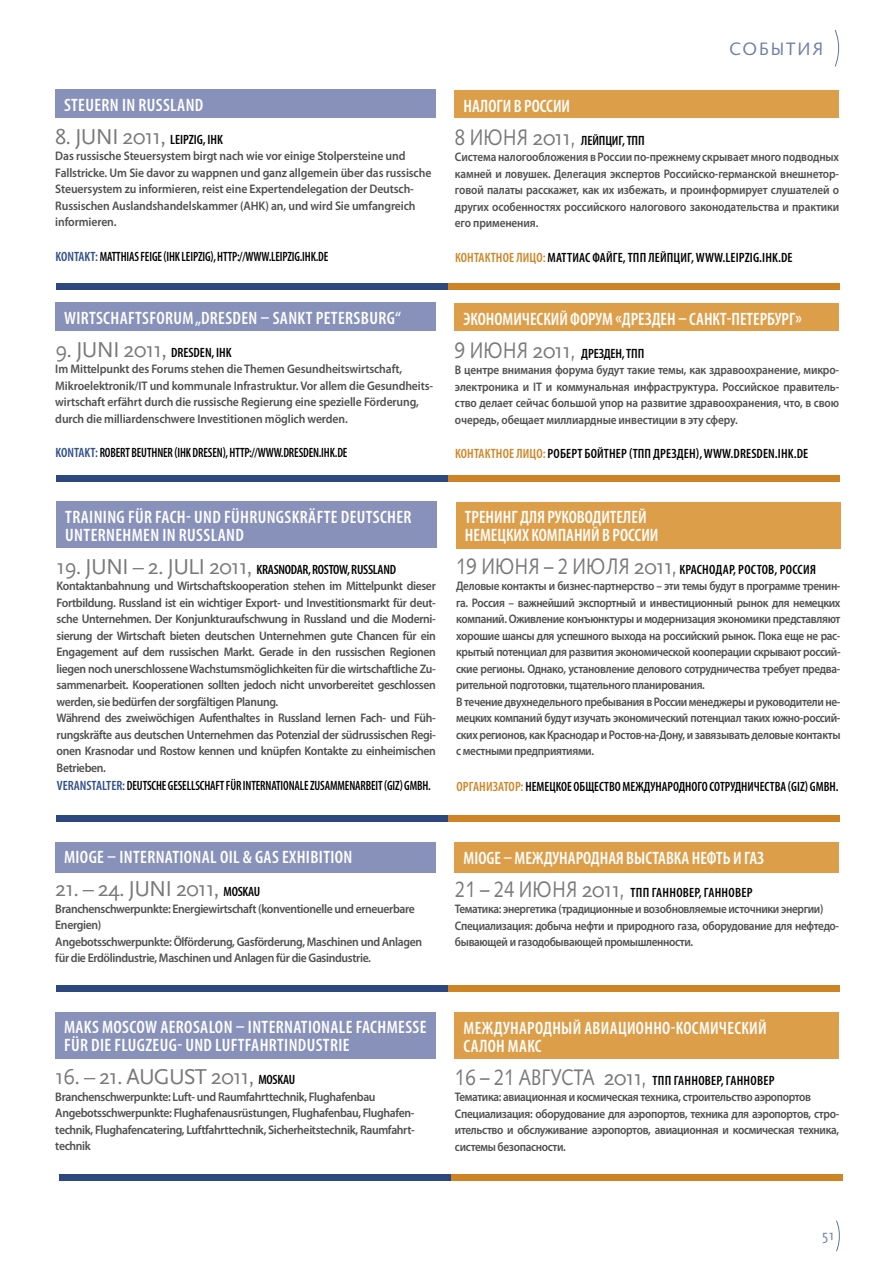
<style>
.page{position:relative;width:893px;height:1263px;background:#fff}
.page>*{position:absolute;margin:0;border:0;box-sizing:border-box;transform-origin:0 0}
.t1{font:22.5px "Scala Sans";letter-spacing:-.04em;color:#797979}
.t2{font:600 condensed 18px/18px "Myriad Pro";letter-spacing:.02em;color:#fff}
.t3{font:600 condensed 18px/18px "Myriad Pro";color:#fff}
.t4{font:18px "Humanist 531 CBT";letter-spacing:.09em;color:#6f7da9}
.t5{font:15px "Scala Sans";color:#6f7da9}
.t6{font:600 condensed 13.5px "Myriad Pro";color:#000;scale:.9 1}
.t7{font:600 condensed 13.5px "Myriad Pro";color:#000}
.t8{font:600 condensed 13.5px "Myriad Pro";letter-spacing:.02em;color:#000}
.t9{font:600 condensed 13.5px "Myriad Pro";color:#000;scale:.95 1}
.t10{font:600 condensed 13.5px "Myriad Pro";letter-spacing:-.02em;color:#000}
.t11{font:600 12.45px/16.5px "Myriad Pro";letter-spacing:-.03em;color:#505050;scale:.9 1}
.t12{font:600 12.45px/16.5px "Myriad Pro";letter-spacing:-.03em;color:#505050;scale:.94 1}
.t13{font:600 12.45px/16.5px "Myriad Pro";letter-spacing:-.01em;color:#505050;scale:.94 1}
.s1{font-family:"Myriad Pro";font-weight:600;font-stretch:condensed;font-size:13.5px;color:#000}
.s2{color:#314e89}
.s3{font-family:"Scala Sans";font-weight:400;font-stretch:normal;font-size:22.5px;color:#797979}
.s4{font-family:"Humanist 531 CBT";font-weight:400;font-stretch:normal;font-size:22.5px;color:#797979}
.s5{color:#ce8425}
</style>
<div class="page">
<svg style="left:836px;top:1220px;width:4px;height:32px"></svg>
<svg style="left:834px;top:30px;width:5px;height:37px"></svg>
<div style="left:56px;top:283px;width:392px;height:6px;background:#2d487f"></div>
<div style="left:448px;top:283px;width:392px;height:6px;background:#ce8425"></div>
<div style="left:56px;top:476px;width:392px;height:6px;background:#2d487f"></div>
<div style="left:448px;top:476px;width:392px;height:6px;background:#ce8425"></div>
<div style="left:56px;top:815px;width:392px;height:6px;background:#2d487f"></div>
<div style="left:448px;top:815px;width:392px;height:6px;background:#ce8425"></div>
<div style="left:56px;top:985px;width:392px;height:6px;background:#2d487f"></div>
<div style="left:448px;top:985px;width:392px;height:6px;background:#ce8425"></div>
<div style="left:60px;top:1175px;width:391px;height:6px;background:#2d487f"></div>
<div style="left:451px;top:1175px;width:392px;height:6px;background:#ce8425"></div>
<div style="left:55px;top:842px;width:381px;height:30px;background:#8791ba"></div>
<div style="left:55px;top:1012px;width:381px;height:46px;background:#8791ba"></div>
<div style="left:56px;top:501px;width:381px;height:47px;background:#8791ba"></div>
<div style="left:55px;top:89px;width:381px;height:29px;background:#8791ba"></div>
<div style="left:55px;top:302px;width:381px;height:29px;background:#8791ba"></div>
<div style="left:454px;top:842px;width:385px;height:30px;background:#dd9e4a"></div>
<div style="left:454px;top:1012px;width:385px;height:47px;background:#dd9e4a"></div>
<div style="left:456px;top:502px;width:384px;height:46px;background:#dd9e4a"></div>
<div style="left:454px;top:90px;width:385px;height:28px;background:#dd9e4a"></div>
<div style="left:454px;top:303px;width:385px;height:28px;background:#dd9e4a"></div>
<h2 class="t2" style="left:64px;top:95px;width:141px">STEUERN IN RUSSLAND</h2>
<h1 class="t1" style="left:55px;top:124px;width:159px">8. JUNI 2011, <span class="s1">LEIPZIG, IHK</span></h1>
<p class="t13" style="left:55px;top:147px;width:402px">Das russische Steuersystem birgt nach wie vor einige Stolpersteine und Fallstricke. Um Sie davor zu wappnen und ganz allgemein über das russische Steuersystem zu informieren, reist eine Expertendelegation der Deutsch-Russischen Auslandshandelskammer (AHK) an, und wird Sie umfangreich informieren.</p>
<p class="t6" style="left:55px;top:248px;width:305px"><span class="s2">KONTAKT:</span>MATTHIAS FEIGE (IHK LEIPZIG), HTTP://WWW.LEIPZIG.IHK.DE</p>
<h2 class="t2" style="left:64px;top:308px;width:338px">WIRTSCHAFTSFORUM „DRESDEN – SANKT PETERSBURG“</h2>
<h1 class="t1" style="left:55px;top:337px;width:167px">9. JUNI 2011, <span class="s1">DRESDEN, IHK</span></h1>
<p class="t13" style="left:55px;top:360px;width:403px">Im Mittelpunkt des Forums stehen die Themen Gesundheitswirtschaft, Mikroelektronik/IT und kommunale Infrastruktur. Vor allem die Gesundheits&shy;wirtschaft erfährt durch die russische Regierung eine spezielle Förderung, durch die milliardenschwere Investitionen möglich werden.</p>
<p class="t6" style="left:55px;top:444px;width:326px"><span class="s2">KONTAKT:</span> ROBERT BEUTHNER (IHK DRESEN), HTTP://WWW.DRESDEN.IHK.DE</p>
<h2 class="t2" style="left:65px;top:507px;width:348px">TRAINING FÜR FACH- UND FÜHRUNGSKRÄFTE DEUTSCHER<br>UNTERNEHMEN IN RUSSLAND</h2>
<p class="t10" style="left:57px;top:561px;width:341px"><span class="s3">19. JUNI – 2. JULI 2011,</span> KRASNODAR, ROSTOW, RUSSLAND</p>
<p class="t12" style="left:57px;top:577px;width:405px">Kontaktanbahnung und Wirtschaftskooperation stehen im Mittelpunkt dieser Fortbildung. Russland ist ein wichtiger Export- und Investitionsmarkt für deut&shy;sche Unternehmen. Der Konjunkturaufschwung in Russland und die Moderni&shy;sierung der Wirtschaft bieten deutschen Unternehmen gute Chancen für ein Engagement auf dem russischen Markt. Gerade in den russischen Regionen liegen noch unerschlossene Wachstumsmöglichkeiten für die wirtschaftliche Zu&shy;sammenarbeit. Kooperationen sollten jedoch nicht unvorbereitet geschlossen werden, sie bedürfen der sorgfältigen Planung.<br>Während des zweiwöchigen Aufenthaltes in Russland lernen Fach- und Füh&shy;rungskräfte aus deutschen Unternehmen das Potenzial der südrussischen Regi&shy;onen Krasnodar und Rostow kennen und knüpfen Kontakte zu einheimischen Betrieben.</p>
<p class="t6" style="left:57px;top:777px;width:417px"><span class="s2">VERANSTALTER:</span> DEUTSCHE GESELLSCHAFT FÜR INTERNATIONALE ZUSAMMENARBEIT (GIZ) GMBH.</p>
<h2 class="t4" style="left:729px;top:37px;width:96px">события</h2>
<h2 class="t3" style="left:464px;top:96px;width:108px">НАЛОГИ В РОССИИ</h2>
<p class="t7" style="left:455px;top:132px;width:179px"><span class="s4">8 ию ня</span> <span class="s3">2011</span><span class="s4">,</span> ЛЕЙПЦИГ, ТПП</p>
<p class="t11" style="left:455px;top:148px;width:428px;text-align:justify">Система налогообложения в России по-прежнему скрывает много подводных камней и ловушек. Делегация экспертов Российско-германской внешнетор&shy;говой палаты расскажет, как их избежать, и проинформирует слушателей о других особенностях российского налогового законодательства и практики его применения.</p>
<p class="t7" style="left:455px;top:249px;width:339px"><span class="s5">КОНТАКТНОЕ ЛИЦО:</span> МАТТИАС ФАЙГЕ, ТПП ЛЕЙПЦИГ, WWW.LEIPZIG.IHK.DE</p>
<h2 class="t3" style="left:464px;top:309px;width:340px">ЭКОНОМИЧЕСКИЙ ФОРУМ «ДРЕЗДЕН – САНКТ-ПЕТЕРБУРГ»</h2>
<p class="t7" style="left:455px;top:345px;width:178px"><span class="s4">9 ию ня</span> <span class="s3">2011</span><span class="s4">,</span> ДРЕЗДЕН, ТПП</p>
<p class="t11" style="left:455px;top:361px;width:428px;text-align:justify">В центре внимания форума будут такие темы, как здравоохранение, микро&shy;электроника и IT и коммунальная инфраструктура. Российское правитель&shy;ство делает сейчас большой упор на развитие здравоохранения, что, в свою очередь, обещает миллиардные инвестиции в эту сферу.</p>
<p class="t7" style="left:455px;top:445px;width:355px"><span class="s5">КОНТАКТНОЕ ЛИЦО:</span> РОБЕРТ БОЙТНЕР (ТПП ДРЕЗДЕН), WWW.DRESDEN.IHK.DE</p>
<h2 class="t3" style="left:465px;top:508px;width:195px">ТРЕНИНГ ДЛЯ РУКОВОДИТЕЛЕЙ<br>НЕМЕЦКИХ КОМПАНИЙ В РОССИИ</h2>
<p class="t8" style="left:456px;top:561px;width:361px"><span class="s4">19 ию ня – 2 июля</span> <span class="s3">2011</span><span class="s4">,</span> КРАСНОДАР, РОСТОВ, РОССИЯ</p>
<p class="t11" style="left:456px;top:578px;width:428px">Деловые контакты и бизнес-партнерство – эти темы будут в программе тренин&shy;га. Россия – важнейший экспортный и инвестиционный рынок для немецких компаний. Оживление конъюнктуры и модернизация экономики представляют хорошие шансы для успешного выхода на российский рынок. Пока еще не рас&shy;крытый потенциал для развития экономической кооперации скрывают россий&shy;ские регионы. Однако, установление делового сотрудничества требует предва&shy;рительной подготовки, тщательного планирования.<br>В течение двухнедельного пребывания в России менеджеры и руководители не&shy;мецких компаний будут изучать экономический потенциал таких южно-россий&shy;ских регионов, как Краснодар и Ростов-на-Дону, и завязывать деловые контакты с местными предприятиями.</p>
<p class="t9" style="left:456px;top:779px;width:404px"><span class="s5">ОРГАНИЗАТОР:</span> НЕМЕЦКОЕ ОБЩЕСТВО МЕЖДУНАРОДНОГО СОТРУДНИЧЕСТВА (GIZ) GMBH.</p>
<h2 class="t2" style="left:64px;top:848px;width:9px">MIOGE</h2>
<h2 class="t2" style="left:107px;top:848px;width:247px">– INTERNATIONAL OIL &amp; GAS EXHIBITION</h2>
<h1 class="t1" style="left:55px;top:877px;width:206px">21. – 24. JUNI 2011, <span class="s1">MOSKAU</span></h1>
<p class="t12" style="left:55px;top:900px;width:392px">Branchenschwerpunkte: Energiewirtschaft (konventionelle und erneuerbare Energien)<br>Angebotsschwerpunkte: Ölförderung, Gasförderung, Maschinen und Anlagen für die Erdölindustrie, Maschinen und Anlagen für die Gasindustrie.</p>
<h2 class="t2" style="left:64px;top:1018px;width:364px;text-indent:145px">LON – INTERNATIONALE FACHMESSE<br>FÜR DIE FLUGZEUG- UND LUFTFAHRTINDUSTRIE</h2>
<h1 class="t1" style="left:55px;top:1065px;width:241px">16. – 21. AUGUST 2011, <span class="s1">MOSKAU</span></h1>
<p class="t12" style="left:55px;top:1088px;width:384px">Branchenschwerpunkte: Luft- und Raumfahrttechnik, Flughafenbau Angebotsschwerpunkte: Flughafenausrüstungen, Flughafenbau, Flughafen&shy;technik, Flughafencatering, Luftfahrttechnik, Sicherheitstechnik, Raumfahrt&shy;technik</p>
<h2 class="t2" style="left:64px;top:1018px;width:10px">MAKS</h2>
<h2 class="t2" style="left:102px;top:1018px;width:11px">MOSCOW</h2>
<h2 class="t2" style="left:160px;top:1018px;width:9px">AEROSA</h2>
<h2 class="t2" style="left:464px;top:848px;width:9px">MIOGE</h2>
<h2 class="t3" style="left:503px;top:848px;width:262px">– МЕЖДУНАРОДНАЯ ВЫСТАВКА НЕФТЬ И ГАЗ</h2>
<p class="t8" style="left:455px;top:884px;width:299px"><span class="s4">21 – 24 июня</span> <span class="s3">2011</span><span class="s4">,</span> ТПП ГАННОВЕР, ГАННОВЕР</p>
<p class="t11" style="left:455px;top:900px;width:428px">Тематика: энергетика (традиционные и возобновляемые источники энергии)<br>Специализация: добыча нефти и природного газа, оборудование для нефтедо&shy;бывающей и газодобывающей промышленности.</p>
<h2 class="t2" style="left:464px;top:1018px;width:305px">МЕЖДУНАРОДНЫЙ АВИАЦИОННО-КОСМИЧЕСКИЙ<br>САЛОН МАКС</h2>
<p class="t8" style="left:455px;top:1072px;width:321px"><span class="s4">16 – 21 августа</span> <span class="s3">2011</span><span class="s4">,</span> ТПП ГАННОВЕР, ГАННОВЕР</p>
<p class="t11" style="left:455px;top:1088px;width:428px">Тематика: авиационная и космическая техника, строительство аэропортов Специализация: оборудование для аэропортов, техника для аэропортов, стро&shy;ительство и обслуживание аэропортов, авиационная и космическая техника, системы безопасности.</p>
<p class="t5" style="left:822px;top:1227px;width:14px">51</p>
</div>
